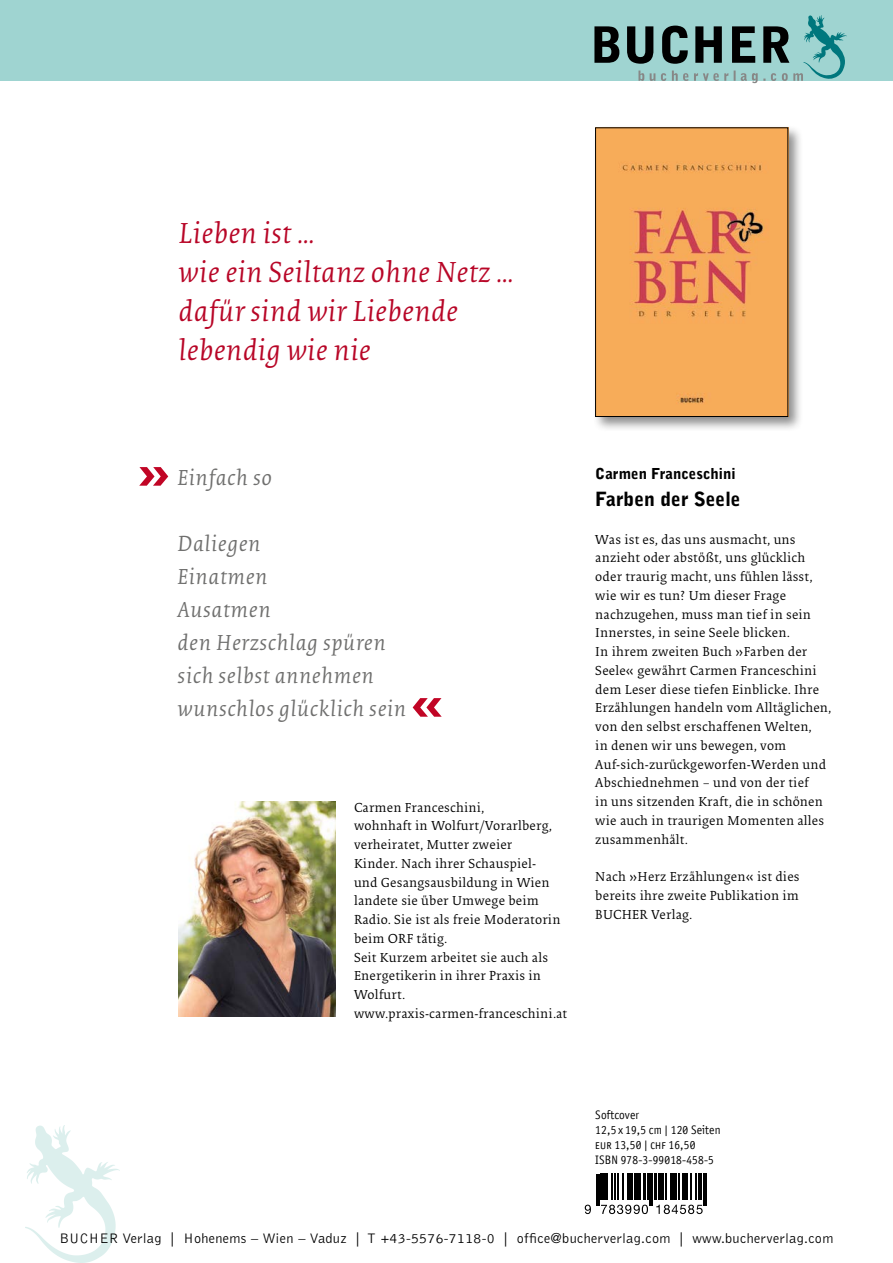
<style>
.page{position:relative;width:893px;height:1263px;background:#fff}
.page>*{position:absolute;margin:0;border:0;box-sizing:border-box;transform-origin:0 0}
.t1{font:900 60px "Bell Gothic";color:#c10525}
.t2{font:30px/39px "Collis Italic Bib";letter-spacing:.01em;color:#b80627}
.t3{font:22.5px/33px "Collis Italic Bib";letter-spacing:.025em;color:#6f6f6e}
.t4{font:900 19.5px "Bell Gothic";color:#000}
.t5{font:900 15px "Bell Gothic";color:#000}
.t6{font:300 14.25px "Bell Gothic";letter-spacing:.02em;color:#000}
.t7{font:13.5px/18.8px "Collis Roman Txt";letter-spacing:.015em;color:#000}
.t8{font:12px/15px "Axel";letter-spacing:.015em;color:#000}
.s1{font-family:"Axel SC"}
</style>
<div class="page">
<div style="left:0;top:0;width:893px;height:81px;background:#9fd4d1"></div>
<img style="left:26px;top:1125px;width:94px;height:138px">
<svg style="left:594px;top:26px;width:25px;height:37px"></svg>
<svg style="left:627px;top:15px;width:220px;height:68px"></svg>
<hr style="left:596px;top:1174px;width:1px;height:32px;background:#000">
<hr style="left:598px;top:1174px;width:1px;height:32px;background:#000">
<svg style="left:585px;top:1205px;width:6px;height:9px"></svg>
<svg style="left:601px;top:1174px;width:23px;height:25px"></svg>
<hr style="left:627px;top:1174px;width:2px;height:25px;background:#000">
<svg style="left:630px;top:1174px;width:18px;height:25px"></svg>
<svg style="left:601px;top:1205px;width:47px;height:9px"></svg>
<hr style="left:649px;top:1174px;width:2px;height:32px;background:#000">
<hr style="left:652px;top:1174px;width:1px;height:32px;background:#000">
<svg style="left:654px;top:1174px;width:13px;height:25px"></svg>
<hr style="left:670px;top:1174px;width:2px;height:25px;background:#000">
<svg style="left:673px;top:1174px;width:29px;height:25px"></svg>
<svg style="left:656px;top:1205px;width:47px;height:9px"></svg>
<hr style="left:703px;top:1174px;width:1px;height:32px;background:#000">
<hr style="left:705px;top:1174px;width:2px;height:32px;background:#000">
<div style="left:593px;top:125px;width:210px;height:307px;background:#000;opacity:.45"></div>
<img style="left:597px;top:130px;width:189px;height:285px">
<div style="left:595px;top:128px;width:193px;height:289px;border:1px solid #000"></div>
<img style="left:179px;top:801px;width:157px;height:215px">
<h2 class="t2" style="left:179px;top:216px;width:337px">Lieben ist …<br>wie ein Seiltanz ohne Netz … dafür sind wir Liebende lebendig wie nie</h2>
<h1 class="t1" style="left:137px;top:436px;width:35px">»</h1>
<h3 class="t3" style="left:178px;top:463px;width:96px">Einfach so</h3>
<h3 class="t3" style="left:178px;top:529px;width:230px">Daliegen<br>Einatmen<br>Ausatmen<br>den Herzschlag spüren sich selbst annehmen wunschlos glücklich sein</h3>
<h1 class="t1" style="left:410px;top:667px;width:35px">«</h1>
<p class="t7" style="left:354px;top:798px;width:215px">Carmen Franceschini,<br>wohnhaft in Wolfurt/Vorarlberg, verheiratet, Mutter zweier<br>Kinder. Nach ihrer Schauspiel-<br>und Gesangsausbildung in Wien landete sie über Umwege beim<br>Radio. Sie ist als freie Moderatorin beim ORF tätig.<br>Seit Kurzem arbeitet sie auch als<br>Energetikerin in ihrer Praxis in<br>Wolfurt. www.praxis-carmen-franceschini.at</p>
<p class="t5" style="left:595px;top:465px;width:142px">Carmen Franceschini</p>
<h3 class="t4" style="left:595px;top:488px;width:147px">Farben der Seele</h3>
<p class="t7" style="left:595px;top:530px;width:237px">Was ist es, das uns ausmacht, uns anzieht oder abstößt, uns glücklich oder traurig macht, uns fühlen lässt, wie wir es tun? Um dieser Frage nachzugehen, muss man tief in sein Innerstes, in seine Seele blicken.<br>In ihrem zweiten Buch »Farben der Seele« gewährt Carmen Franceschini dem Leser diese tiefen Einblicke. Ihre Erzählungen handeln vom Alltäglichen, von den selbst erschaffenen Welten,<br>in denen wir uns bewegen, vom Auf-sich-zurückgeworfen-Werden und Abschiednehmen – und von der tief<br>in uns sitzenden Kraft, die in schönen wie auch in traurigen Momenten alles zusammenhält.</p>
<p class="t7" style="left:595px;top:868px;width:206px;text-align:justify">Nach »Herz Erzählungen« ist dies bereits ihre zweite Publikation im BUCHER Verlag.</p>
<p class="t8" style="left:595px;top:1107px;width:127px">Softcover<br>12,5 x 19,5 cm | 120 Seiten <span class="s1">eur</span> 13,50 | <span class="s1">chf</span> 16,50<br>ISBN 978-3-99018-458-5</p>
<p class="t6" style="left:60px;top:1230px;width:775px">BUCHER Verlag | Hohenems – Wien – Vaduz | T +43-5576-7118-0 | office@bucherverlag.com | www.bucherverlag.com</p>
</div>
